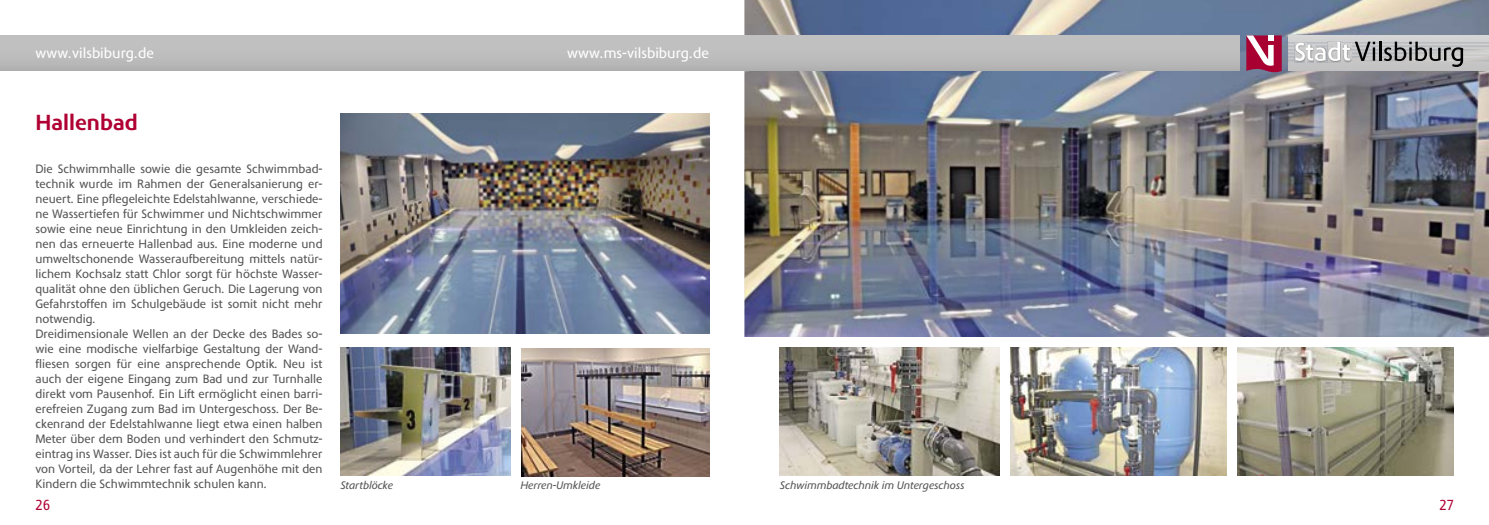
<style>
.page{position:relative;width:1489px;height:525px;background:#fff}
.page>*{position:absolute;margin:0;border:0;box-sizing:border-box;transform-origin:0 0}
.t1{font:700 22.5px "Phoenica";color:#b00033}
.t2{font:15px "Phoenica";color:#fff}
.t3{font:15px "Phoenica";color:#b00033}
.t4{font:12.5px/15px "Phoenica";color:#555}
.t5{font:italic 11.25px "Phoenica";letter-spacing:-.01em;color:#555}
</style>
<div class="page">
<img style="left:744px;top:0;width:744px;height:337px">
<img style="left:340px;top:113px;width:369px;height:220px">
<img style="left:521px;top:348px;width:188px;height:128px">
<img style="left:340px;top:347px;width:170px;height:128px">
<img style="left:1010px;top:347px;width:216px;height:128px">
<img style="left:780px;top:347px;width:219px;height:128px">
<img style="left:1237px;top:347px;width:216px;height:128px">
<svg style="left:1246px;top:35px;width:35px;height:37px"></svg>
<div style="left:0;top:35px;width:744px;height:36px;background:#bfbfbf"></div>
<div style="left:744px;top:35px;width:495px;height:36px;background:#bfbfbf"></div>
<hr style="left:1287px;top:35px;width:201px;height:2px;background:#d6d6d6">
<hr style="left:1287px;top:37px;width:201px;height:1px;background:#d5d5d5">
<hr style="left:1287px;top:38px;width:201px;height:2px;background:#d4d4d4">
<hr style="left:1287px;top:40px;width:201px;height:1px;background:#d3d3d3">
<hr style="left:1287px;top:67px;width:201px;height:2px;background:#c3c3c3">
<hr style="left:1287px;top:69px;width:201px;height:1px;background:#c2c2c2">
<hr style="left:1287px;top:70px;width:201px;height:1px;background:#c1c1c1">
<svg style="left:1287px;top:41px;width:201px;height:26px;background:#adaeaf"></svg>
<p class="t2" style="left:35px;top:45px;width:120px">www.vilsbiburg.de</p>
<p class="t2" style="left:567px;top:45px;width:143px">www.ms-vilsbiburg.de</p>
<h1 class="t1" style="left:35px;top:109px;width:104px">Hallenbad</h1>
<p class="t4" style="left:35px;top:161px;width:289px">Die Schwimmhalle sowie die gesamte Schwimmbad&shy;technik wurde im Rahmen der Generalsanierung er&shy;neuert. Eine pflegeleichte Edelstahlwanne, verschiede&shy;ne Wassertiefen für Schwimmer und Nichtschwimmer sowie eine neue Einrichtung in den Umkleiden zeich&shy;nen das erneuerte Hallenbad aus. Eine moderne und umweltschonende Wasseraufbereitung mittels natür&shy;lichem Kochsalz statt Chlor sorgt für höchste Wasser&shy;qualität ohne den üblichen Geruch. Die Lagerung von Gefahrstoffen im Schulgebäude ist somit nicht mehr notwendig.<br>Dreidimensionale Wellen an der Decke des Bades so&shy;wie eine modische vielfarbige Gestaltung der Wand&shy;fliesen sorgen für eine ansprechende Optik. Neu ist auch der eigene Eingang zum Bad und zur Turnhalle direkt vom Pausenhof. Ein Lift ermöglicht einen barri&shy;erefreien Zugang zum Bad im Untergeschoss. Der Be&shy;ckenrand der Edelstahlwanne liegt etwa einen halben Meter über dem Boden und verhindert den Schmutz&shy;eintrag ins Wasser. Dies ist auch für die Schwimmlehrer von Vorteil, da der Lehrer fast auf Augenhöhe mit den Kindern die Schwimmtechnik schulen kann.</p>
<p class="t3" style="left:35px;top:496px;width:16px">26</p>
<p class="t3" style="left:1439px;top:496px;width:16px">27</p>
<p class="t5" style="left:340px;top:478px;width:54px">Startblöcke</p>
<p class="t5" style="left:520px;top:478px;width:81px">Herren-Umkleide</p>
<p class="t5" style="left:780px;top:478px;width:186px">Schwimmbadtechnik im Untergeschoss</p>
</div>
